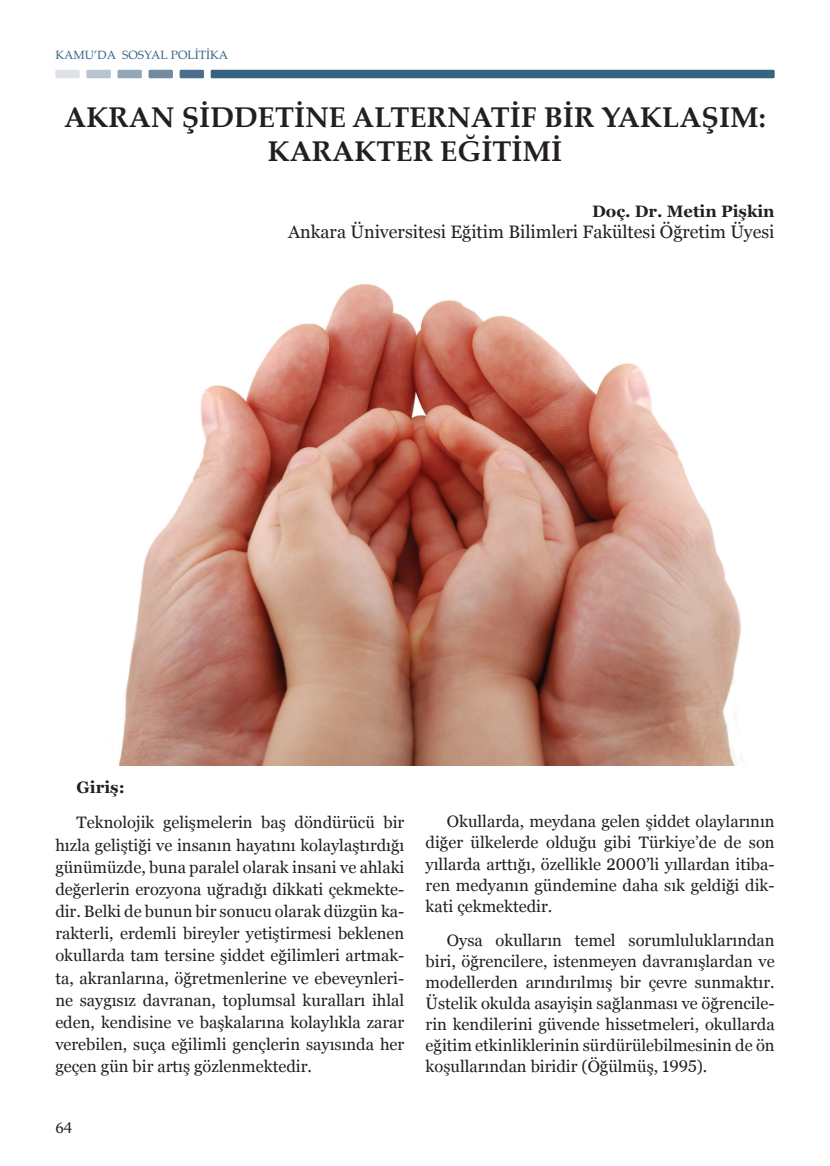
<style>
.page{position:relative;width:830px;height:1166px;background:#fff}
.page>*{position:absolute;margin:0;border:0;box-sizing:border-box;transform-origin:0 0}
.t1{font:700 28.5px/34.2px "Palatino Linotype";color:#231f20;text-align:center}
.t2{font:18px "Georgiad";color:#231f20}
.t3{font:16.5px/22.2px "Georgiad";color:#231f20;text-align:justify}
.t4{font:16.5px "Georgia Boldd";color:#231f20}
.t5{font:15px "Georgiad";color:#231f20}
.t6{font:12px "Palatino Linotype";color:#366381}
</style>
<div class="page">
<div style="left:210px;top:70px;width:564px;height:8px;background:#366381;border-radius:2px"></div>
<div style="left:55px;top:70px;width:25px;height:8px;background:#dce2e8;border-radius:2px"></div>
<div style="left:86px;top:70px;width:25px;height:8px;background:#b8c5d0;border-radius:2px"></div>
<div style="left:117px;top:70px;width:25px;height:8px;background:#94a7b8;border-radius:2px"></div>
<div style="left:148px;top:70px;width:25px;height:8px;background:#708aa1;border-radius:2px"></div>
<div style="left:179px;top:70px;width:25px;height:8px;background:#4d6d8a;border-radius:2px"></div>
<img style="left:119px;top:284px;width:622px;height:481px">
<p class="t6" style="left:55px;top:46px;width:174px">KAMU’DA SOSYAL POLİTİKA</p>
<h1 class="t1" style="left:64px;top:99px;width:702px">AKRAN ŞİDDETİNE ALTERNATİF BİR YAKLAŞIM:<br>KARAKTER EĞİTİMİ</h1>
<p class="t4" style="left:592px;top:202px;width:184px">Doç. Dr. Metin Pişkin</p>
<p class="t2" style="left:288px;top:221px;width:487px">Ankara Üniversitesi Eğitim Bilimleri Fakültesi Öğretim Üyesi</p>
<p class="t4" style="left:77px;top:778px;width:50px">Giriş:</p>
<p class="t3" style="left:55px;top:811px;width:350px;text-indent:21px">Teknolojik gelişmelerin baş döndürücü bir hızla geliştiği ve insanın hayatını kolaylaştırdığı günümüzde, buna paralel olarak insani ve ahlaki değerlerin erozyona uğradığı dikkati çekmekte&shy;dir. Belki de bunun bir sonucu olarak düzgün ka&shy;rakterli, erdemli bireyler yetiştirmesi beklenen okullarda tam tersine şiddet eğilimleri artmak&shy;ta, akranlarına, öğretmenlerine ve ebeveynleri&shy;ne saygısız davranan, toplumsal kuralları ihlal eden, kendisine ve başkalarına kolaylıkla zarar verebilen, suça eğilimli gençlerin sayısında her geçen gün bir artış gözlenmektedir.</p>
<p class="t3" style="left:425px;top:810px;width:350px;line-height:21.1px;text-indent:21px">Okullarda, meydana gelen şiddet olaylarının diğer ülkelerde olduğu gibi Türkiye’de de son yıllarda arttığı, özellikle 2000’li yıllardan itiba&shy;ren medyanın gündemine daha sık geldiği dik&shy;kati çekmektedir.</p>
<p class="t3" style="left:425px;top:929px;width:350px;line-height:21.1px;text-indent:21px">Oysa okulların temel sorumluluklarından biri, öğrencilere, istenmeyen davranışlardan ve modellerden arındırılmış bir çevre sunmaktır.<br>Üstelik okulda asayişin sağlanması ve öğrencile&shy;rin kendilerini güvende hissetmeleri, okullarda eğitim etkinliklerinin sürdürülebilmesinin de ön koşullarından biridir (Öğülmüş, 1995).</p>
<p class="t5" style="left:55px;top:1119px;width:18px">64</p>
</div>
